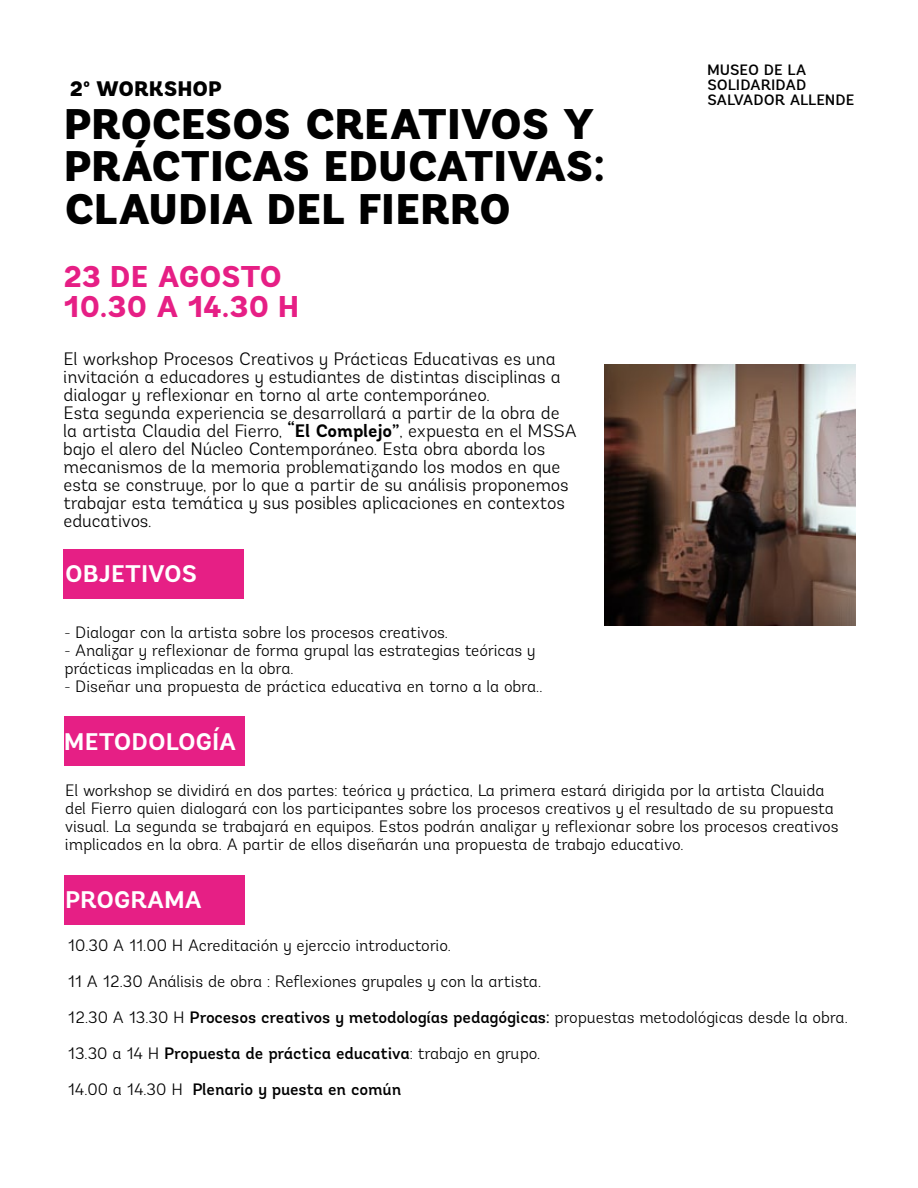
<style>
.page{position:relative;width:918px;height:1188px;background:#fff}
.page>*{position:absolute;margin:0;border:0;box-sizing:border-box;transform-origin:0 0}
.t1{font:900 42.75px/42.8px "Andes";letter-spacing:-.035em;color:#000}
.t2{font:800 30px/30px "Andes";letter-spacing:-.02em;color:#e61f85}
.t3{font:700 24px "Andes";letter-spacing:-.02em;color:#fff}
.t4{font:900 21px "Andes";letter-spacing:-.02em;color:#000}
.t5{font:300 18px/18px "Andes";letter-spacing:-.005em;color:#000}
.t6{font:300 16.5px/18px "Andes";letter-spacing:-.005em;color:#000}
.t7{font:500 15px/15px "Andes";letter-spacing:-.015em;color:#000}
.s1{font-weight:700}
.s2{font-weight:500}
</style>
<div class="page">
<div style="left:64px;top:549px;width:180px;height:50px;background:#e61f85"></div>
<img style="left:604px;top:364px;width:252px;height:262px">
<div style="left:64px;top:717px;width:180px;height:49px;background:#e61f85"></div>
<div style="left:64px;top:875px;width:180px;height:50px;background:#e61f85"></div>
<p class="t4" style="left:70px;top:75px;width:153px">2º WORKSHOP</p>
<h1 class="t1" style="left:64px;top:104px;width:542px">PROCESOS CREATIVOS Y<br>PRÁCTICAS EDUCATIVAS:<br>CLAUDIA DEL FIERRO</h1>
<h2 class="t2" style="left:64px;top:262px;width:237px">23 DE AGOSTO<br>10.30 A 14.30 H</h2>
<p class="t5" style="left:64px;top:350px;width:515px">El workshop Procesos Creativos y Prácticas Educativas es una invitación a educadores y estudiantes de distintas disciplinas a dialogar y reflexionar en torno al arte contemporáneo.<br>Esta segunda experiencia se desarrollará a partir de la obra de la artista Claudia del Fierro, <span class="s1">“El Complejo”</span>, expuesta en el MSSA bajo el alero del Núcleo Contemporáneo. Esta obra aborda los mecanismos de la memoria problematizando los modos en que esta se construye, por lo que a partir de su análisis proponemos trabajar esta temática y sus posibles aplicaciones en contextos educativos.</p>
<h3 class="t3" style="left:65px;top:559px;width:134px">OBJETIVOS</h3>
<p class="t6" style="left:64px;top:624px;width:385px">- Dialogar con la artista sobre los procesos creativos.</p>
<p class="t6" style="left:64px;top:642px;width:472px">- Analizar y reflexionar de forma grupal las estrategias teóricas y prácticas implicadas en la obra.</p>
<p class="t6" style="left:64px;top:678px;width:480px">- Diseñar una propuesta de práctica educativa en torno a la obra..</p>
<h3 class="t3" style="left:64px;top:726px;width:174px">METODOLOGÍA</h3>
<p class="t7" style="left:707px;top:62px;width:149px">MUSEO DE LA<br>SOLIDARIDAD<br>SALVADOR ALLENDE</p>
<p class="t6" style="left:65px;top:781px;width:775px">El workshop se dividirá en dos partes: teórica y práctica, La primera estará dirigida por la artista Clauida del Fierro quien dialogará con los participantes sobre los procesos creativos y el resultado de su propuesta visual. La segunda se trabajará en equipos. Estos podrán analizar y reflexionar sobre los procesos creativos implicados en la obra. A partir de ellos diseñarán una propuesta de trabajo educativo.</p>
<h3 class="t3" style="left:65px;top:885px;width:139px">PROGRAMA</h3>
<p class="t6" style="left:68px;top:928px;width:781px;line-height:36px">10.30 A 11.00 H Acreditación y ejerccio introductorio.<br>11 A 12.30 Análisis de obra : Reflexiones grupales y con la artista.<br>12.30 A 13.30 H <span class="s2">Procesos creativos y metodologías pedagógicas:</span> propuestas metodológicas desde la obra.<br>13.30 a 14 H <span class="s2">Propuesta de práctica educativa</span>: trabajo en grupo.<br>14.00 a 14.30 H <span class="s2">Plenario y puesta en común</span></p>
</div>
